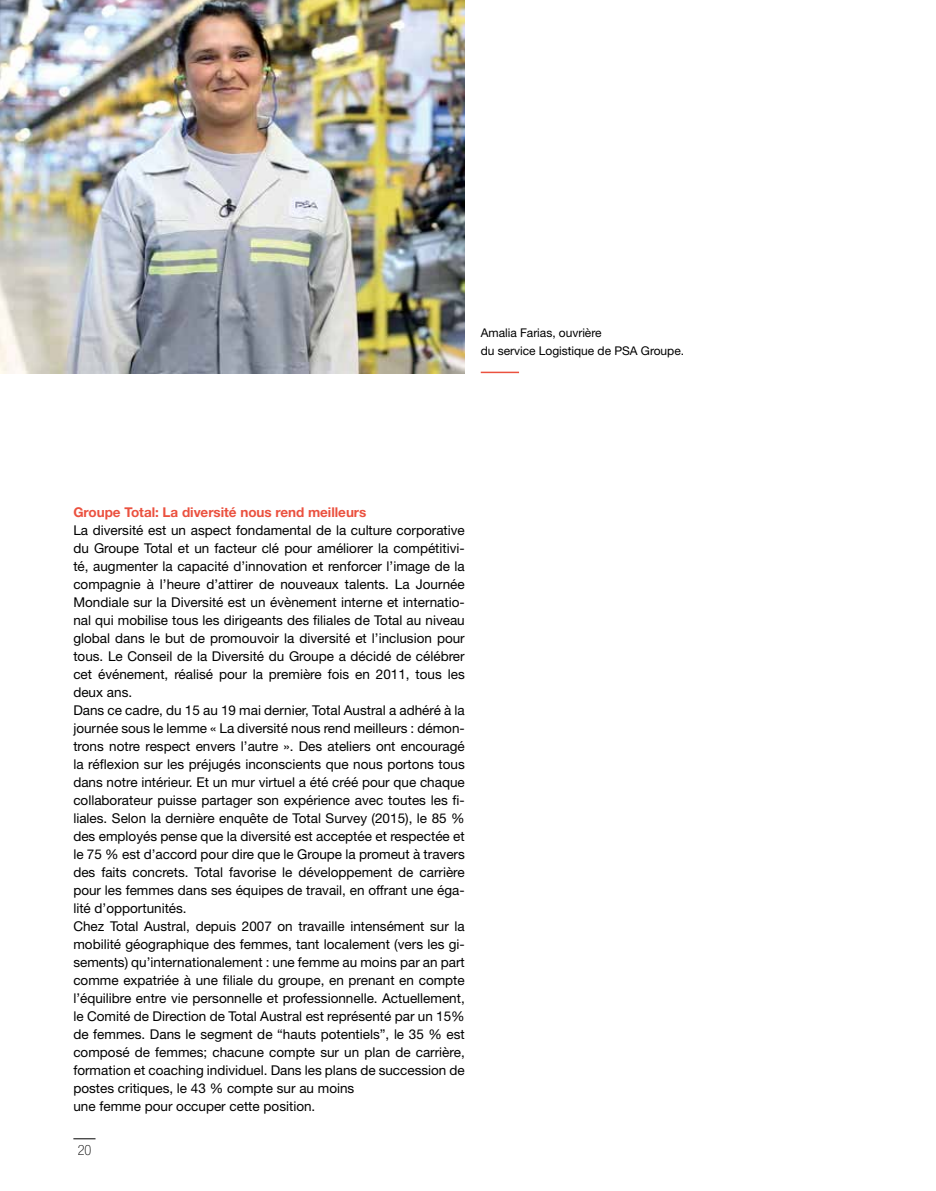
<style>
.page{position:relative;width:936px;height:1191px;background:#fff}
.page>*{position:absolute;margin:0;border:0;box-sizing:border-box;transform-origin:0 0}
.t1{font:100 condensed 14.25px "Helvetica Neue LT Std";color:#000}
.t2{font:13.5px/18px "Helvetica Neue LT Std";color:#000}
.t3{font:700 13.5px "Helvetica Neue LT Std";letter-spacing:-.005em;color:#eb513f}
.t4{font:12px/18px "Helvetica Neue LT Std";letter-spacing:-.005em;color:#000}
</style>
<div class="page">
<svg style="left:73px;top:1138px;width:22px;height:1px"></svg>
<img style="left:0;top:0;width:465px;height:373px">
<hr style="left:480px;top:372px;width:39px;height:1px;background:#eb513f">
<hr style="left:935px;top:0;width:1px;height:1191px;background:#eb513f">
<p class="t4" style="left:480px;top:324px;width:205px">Amalia Farias, ouvrière<br>du service Logistique de PSA Groupe.</p>
<p class="t3" style="left:73px;top:504px;width:294px">Groupe Total: La diversité nous rend meilleurs</p>
<p class="t2" style="left:73px;top:521px;width:393px">La diversité est un aspect fondamental de la culture corporative du Groupe Total et un facteur clé pour améliorer la compétitivi&shy;té, augmenter la capacité d’innovation et renforcer l’image de la compagnie à l’heure d’attirer de nouveaux talents. La Journée Mondiale sur la Diversité est un évènement interne et internatio&shy;nal qui mobilise tous les dirigeants des filiales de Total au niveau global dans le but de promouvoir la diversité et l’inclusion pour tous. Le Conseil de la Diversité du Groupe a décidé de célébrer cet événement, réalisé pour la première fois en 2011, tous les deux ans.<br>Dans ce cadre, du 15 au 19 mai dernier, Total Austral a adhéré à la journée sous le lemme « La diversité nous rend meilleurs : démon&shy;trons notre respect envers l’autre ». Des ateliers ont encouragé la réflexion sur les préjugés inconscients que nous portons tous dans notre intérieur. Et un mur virtuel a été créé pour que chaque collaborateur puisse partager son expérience avec toutes les fi&shy;liales. Selon la dernière enquête de Total Survey (2015), le 85 % des employés pense que la diversité est acceptée et respectée et le 75 % est d’accord pour dire que le Groupe la promeut à travers des faits concrets. Total favorise le développement de carrière pour les femmes dans ses équipes de travail, en offrant une éga&shy;lité d’opportunités.<br>Chez Total Austral, depuis 2007 on travaille intensément sur la mobilité géographique des femmes, tant localement (vers les gi&shy;sements) qu’internationalement : une femme au moins par an part comme expatriée à une filiale du groupe, en prenant en compte l’équilibre entre vie personnelle et professionnelle. Actuellement, le Comité de Direction de Total Austral est représenté par un 15% de femmes. Dans le segment de “hauts potentiels”, le 35 % est composé de femmes; chacune compte sur un plan de carrière, formation et coaching individuel. Dans les plans de succession de postes critiques, le 43 % compte sur au moins<br>une femme pour occuper cette position.</p>
<p class="t1" style="left:78px;top:1142px;width:15px">20</p>
</div>
